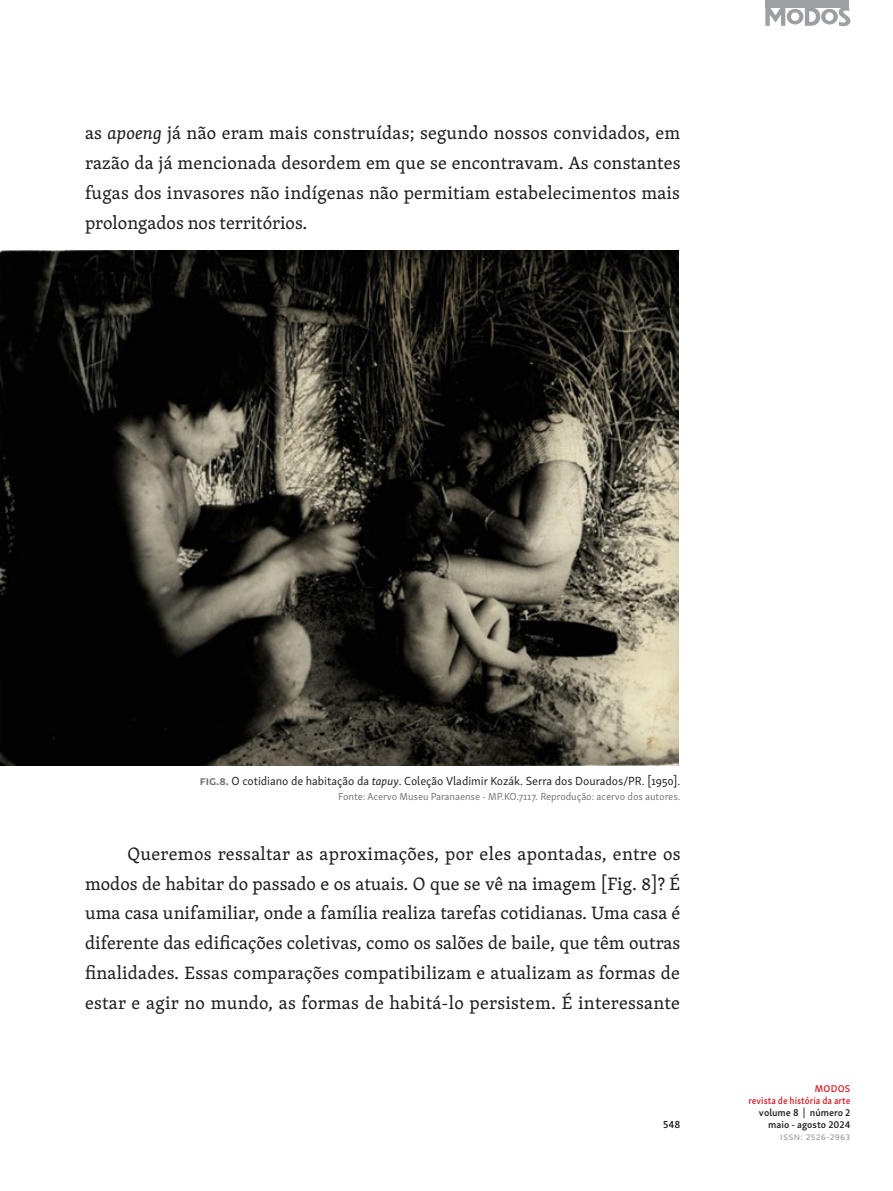
<style>
.page{position:relative;width:893px;height:1191px;background:#fff}
.page>*{position:absolute;margin:0;border:0;box-sizing:border-box;transform-origin:0 0}
.Paragrafo-Principal_recuo{font:18.3px/29.7px "Skolar Latin";letter-spacing:.01em;color:#231f20;text-align:justify}
.Figura-Legendas{font:12px "Skolar Sans Latn";color:#231f20}
.Figura-Legendas-2{font:10.5px "Skolar Sans Latn";letter-spacing:-.005em;color:#757679}
.t1{font:600 10.5px "Skolar Sans Latn";color:#231f20}
.t2{font:600 10.05px/12px "Skolar Sans Latn";color:#231f20;text-align:right}
.t3{font:600 10.05px "Skolar Sans Latn Cn";color:#d1232a}
.t4{font:10.05px "Skolar Sans Latn";letter-spacing:.025em;color:#939598}
.t5{font:600 10.05px "Skolar Sans Latn";letter-spacing:.025em;color:#d1232a}
.s1{font-style:italic}
.s2{font-weight:700;color:#757679}
</style>
<div class="page">
<div style="left:765px;top:0;width:84px;height:8px;background:#9d9fa2"></div>
<svg style="left:765px;top:7px;width:85px;height:19px"></svg>
<img style="left:0;top:251px;width:679px;height:514px">
<p class="Paragrafo-Principal_recuo" style="left:85px;top:118px;width:597px">as <span class="s1">apoeng</span> já não eram mais construídas; segundo nossos convidados, em razão da já mencionada desordem em que se encontravam. As constantes fugas dos invasores não indígenas não permitiam estabelecimentos mais prolongados nos territórios.</p>
<p class="Figura-Legendas" style="left:200px;top:772px;width:482px"><span class="s2">Fig.8.</span> O cotidiano de habitação da <span class="s1">tapuy</span>. Coleção Vladimir Kozák. Serra dos Dourados/PR. [1950].</p>
<p class="Figura-Legendas-2" style="left:338px;top:788px;width:344px">Fonte: Acervo Museu Paranaense - MP.KO.7117. Reprodução: acervo dos autores.</p>
<p class="Paragrafo-Principal_recuo" style="left:85px;top:838px;width:597px;text-indent:43px">Queremos ressaltar as aproximações, por eles apontadas, entre os modos de habitar do passado e os atuais. O que se vê na imagem [Fig. 8]? É uma casa unifamiliar, onde a família realiza tarefas cotidianas. Uma casa é diferente das edificações coletivas, como os salões de baile, que têm outras finalidades. Essas comparações compatibilizam e atualizam as formas de estar e agir no mundo, as formas de habitá-lo persistem. É interessante</p>
<p class="t1" style="left:663px;top:1116px;width:19px">548</p>
<p class="t5" style="left:815px;top:1081px;width:37px">MODOS</p>
<p class="t3" style="left:748px;top:1093px;width:103px">revista de história da arte</p>
<p class="t2" style="left:759px;top:1106px;width:93px">volume 8 | número 2 maio - agosto 2024</p>
<p class="t4" style="left:780px;top:1129px;width:72px">ISSN: 2526-2963</p>
</div>
